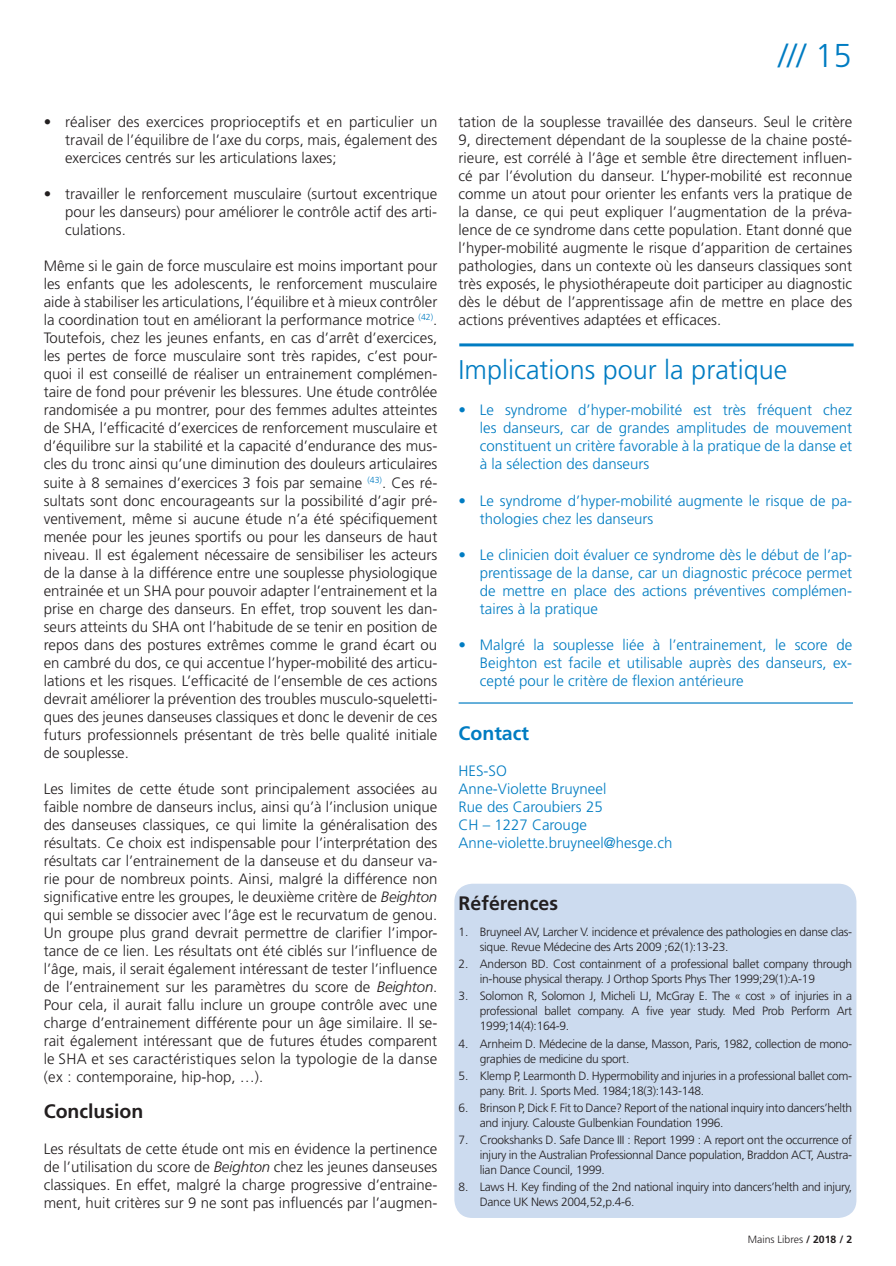
<style>
.page{position:relative;width:896px;height:1266px;background:#fff}
.page>*{position:absolute;margin:0;border:0;box-sizing:border-box;transform-origin:0 0}
.t1{font:300 33px "Frutiger";color:#007cc2}
.t2{font:300 27px "Frutiger";color:#007cc2}
.t3{font:700 19.5px "Frutiger";color:#231f20}
.t4{font:700 19.5px "Frutiger";color:#007cc2}
.t5{font:300 15px/18px "Frutiger";color:#231f20;text-align:justify}
.t6{font:300 15px/18px "Frutiger";color:#007cc2;text-align:justify}
.t7{font:300 12px/15px "Frutiger";letter-spacing:-.025em;color:#231f20}
.t8{font:300 10.5px "Frutiger";color:#231f20}
.s1{font-style:italic}
.s2{font-weight:700}
</style>
<div class="page">
<div style="left:454px;top:883px;width:402px;height:334px;background:#ccdbef;border-radius:18px"></div>
<hr style="left:459px;top:343px;width:394px;height:3px;background:#007cc2">
<hr style="left:458px;top:702px;width:394px;height:1px;background:#007cc2">
<p class="t5" style="left:65px;top:113px;width:374px;text-indent:-21px">• réaliser des exercices proprioceptifs et en particulier un travail de l’équilibre de l’axe du corps, mais, également des exercices centrés sur les articulations laxes;</p>
<p class="t5" style="left:65px;top:185px;width:374px;text-indent:-21px">• travailler le renforcement musculaire (surtout excentrique pour les danseurs) pour améliorer le contrôle actif des arti&shy;culations.</p>
<p class="t5" style="left:44px;top:257px;width:395px">Même si le gain de force musculaire est moins important pour les enfants que les adolescents, le renforcement musculaire aide à stabiliser les articulations, l’équilibre et à mieux contrôler la coordination tout en améliorant la performance motrice <sup>(42)</sup>.<br>Toutefois, chez les jeunes enfants, en cas d’arrêt d’exercices, les pertes de force musculaire sont très rapides, c’est pour&shy;quoi il est conseillé de réaliser un entrainement complémen&shy;taire de fond pour prévenir les blessures. Une étude contrôlée randomisée a pu montrer, pour des femmes adultes atteintes de SHA, l’efficacité d’exercices de renforcement musculaire et d’équilibre sur la stabilité et la capacité d’endurance des mus&shy;cles du tronc ainsi qu’une diminution des douleurs articulaires suite à 8 semaines d’exercices 3 fois par semaine <sup>(43)</sup>. Ces ré&shy;sultats sont donc encourageants sur la possibilité d’agir pré&shy;ventivement, même si aucune étude n’a été spécifiquement menée pour les jeunes sportifs ou pour les danseurs de haut niveau. Il est également nécessaire de sensibiliser les acteurs de la danse à la différence entre une souplesse physiologique entrainée et un SHA pour pouvoir adapter l’entrainement et la prise en charge des danseurs. En effet, trop souvent les dan&shy;seurs atteints du SHA ont l’habitude de se tenir en position de repos dans des postures extrêmes comme le grand écart ou en cambré du dos, ce qui accentue l’hyper-mobilité des articu&shy;lations et les risques. L’efficacité de l’ensemble de ces actions devrait améliorer la prévention des troubles musculo-squeletti&shy;ques des jeunes danseuses classiques et donc le devenir de ces futurs professionnels présentant de très belle qualité initiale de souplesse.</p>
<p class="t5" style="left:44px;top:779px;width:395px">Les limites de cette étude sont principalement associées au faible nombre de danseurs inclus, ainsi qu’à l’inclusion unique des danseuses classiques, ce qui limite la généralisation des résultats. Ce choix est indispensable pour l’interprétation des résultats car l’entrainement de la danseuse et du danseur va&shy;rie pour de nombreux points. Ainsi, malgré la différence non significative entre les groupes, le deuxième critère de <span class="s1">Beighton </span>qui semble se dissocier avec l’âge est le recurvatum de genou.<br>Un groupe plus grand devrait permettre de clarifier l’impor&shy;tance de ce lien. Les résultats ont été ciblés sur l’influence de l’âge, mais, il serait également intéressant de tester l’influence de l’entrainement sur les paramètres du score de <span class="s1">Beighton</span>.<br>Pour cela, il aurait fallu inclure un groupe contrôle avec une charge d’entrainement différente pour un âge similaire. Il se&shy;rait également intéressant que de futures études comparent le SHA et ses caractéristiques selon la typologie de la danse (ex : contemporaine, hip-hop, …).</p>
<h3 class="t3" style="left:44px;top:1099px;width:101px">Conclusion</h3>
<p class="t5" style="left:44px;top:1139px;width:395px">Les résultats de cette étude ont mis en évidence la pertinence de l’utilisation du score de <span class="s1">Beighton</span> chez les jeunes danseuses classiques. En effet, malgré la charge progressive d’entraine&shy;ment, huit critères sur 9 ne sont pas influencés par l’augmen-</p>
<h1 class="t1" style="left:778px;top:37px;width:75px">/// 15</h1>
<p class="t5" style="left:458px;top:113px;width:395px">tation de la souplesse travaillée des danseurs. Seul le critère 9, directement dépendant de la souplesse de la chaine posté&shy;rieure, est corrélé à l’âge et semble être directement influen&shy;cé par l’évolution du danseur. L’hyper-mobilité est reconnue comme un atout pour orienter les enfants vers la pratique de la danse, ce qui peut expliquer l’augmentation de la préva&shy;lence de ce syndrome dans cette population. Etant donné que l’hyper-mobilité augmente le risque d’apparition de certaines pathologies, dans un contexte où les danseurs classiques sont très exposés, le physiothérapeute doit participer au diagnostic dès le début de l’apprentissage afin de mettre en place des actions préventives adaptées et efficaces.</p>
<h2 class="t2" style="left:458px;top:355px;width:330px">Implications pour la pratique</h2>
<p class="t6" style="left:480px;top:401px;width:374px;text-indent:-21px">• Le syndrome d’hyper-mobilité est très fréquent chez les danseurs, car de grandes amplitudes de mouvement constituent un critère favorable à la pratique de la danse et à la sélection des danseurs</p>
<p class="t6" style="left:480px;top:491px;width:374px;text-indent:-21px">• Le syndrome d’hyper-mobilité augmente le risque de pa&shy;thologies chez les danseurs</p>
<p class="t6" style="left:480px;top:545px;width:374px;text-indent:-21px">• Le clinicien doit évaluer ce syndrome dès le début de l’ap&shy;prentissage de la danse, car un diagnostic précoce permet de mettre en place des actions préventives complémen&shy;taires à la pratique</p>
<p class="t6" style="left:480px;top:635px;width:374px;text-indent:-21px">• Malgré la souplesse liée à l’entrainement, le score de Beighton est facile et utilisable auprès des danseurs, ex&shy;cepté pour le critère de flexion antérieure</p>
<h3 class="t4" style="left:458px;top:721px;width:72px">Contact</h3>
<p class="t6" style="left:458px;top:761px;width:215px;text-align:left">HES-SO<br>Anne-Violette Bruyneel<br>Rue des Caroubiers 25<br>CH – 1227 Carouge<br>Anne-violette.bruyneel@hesge.ch</p>
<h3 class="t3" style="left:458px;top:892px;width:101px">Références</h3>
<p class="t7" style="left:480px;top:924px;width:374px;text-indent:-21px">1. Bruyneel AV, Larcher V. incidence et prévalence des pathologies en danse clas&shy;sique. Revue Médecine des Arts 2009 ;62(1):13-23.</p>
<p class="t7" style="left:480px;top:956px;width:374px;text-indent:-21px">2. Anderson BD. Cost containment of a professional ballet company through in-house physical therapy. J Orthop Sports Phys Ther 1999;29(1):A-19</p>
<p class="t7" style="left:480px;top:988px;width:374px;text-align:justify;text-indent:-21px">3. Solomon R, Solomon J, Micheli LJ, McGray E. The « cost » of injuries in a professional ballet company. A five year study. Med Prob Perform Art 1999;14(4):164-9.</p>
<p class="t7" style="left:480px;top:1036px;width:374px;text-indent:-21px">4. Arnheim D. Médecine de la danse, Masson, Paris, 1982, collection de mono&shy;graphies de medicine du sport.</p>
<p class="t7" style="left:480px;top:1068px;width:373px;text-indent:-21px">5. Klemp P, Learmonth D. Hypermobility and injuries in a professional ballet com&shy;pany. Brit. J. Sports Med. 1984;18(3):143-148.</p>
<p class="t7" style="left:480px;top:1100px;width:374px;text-indent:-21px">6. Brinson P, Dick F. Fit to Dance? Report of the national inquiry into dancers’helth and injury. Calouste Gulbenkian Foundation 1996.</p>
<p class="t7" style="left:480px;top:1132px;width:374px;text-align:justify;text-indent:-21px">7. Crookshanks D. Safe Dance III : Report 1999 : A report ont the occurrence of injury in the Australian Professionnal Dance population, Braddon ACT, Austra&shy;lian Dance Council, 1999.</p>
<p class="t7" style="left:480px;top:1179px;width:374px;text-indent:-21px">8. Laws H. Key finding of the 2nd national inquiry into dancers’helth and injury,<br>Dance UK News 2004,52,p.4-6.</p>
<p class="t8" style="left:747px;top:1233px;width:106px">Mains Libres <span class="s2">/ 2018 / 2</span></p>
</div>
